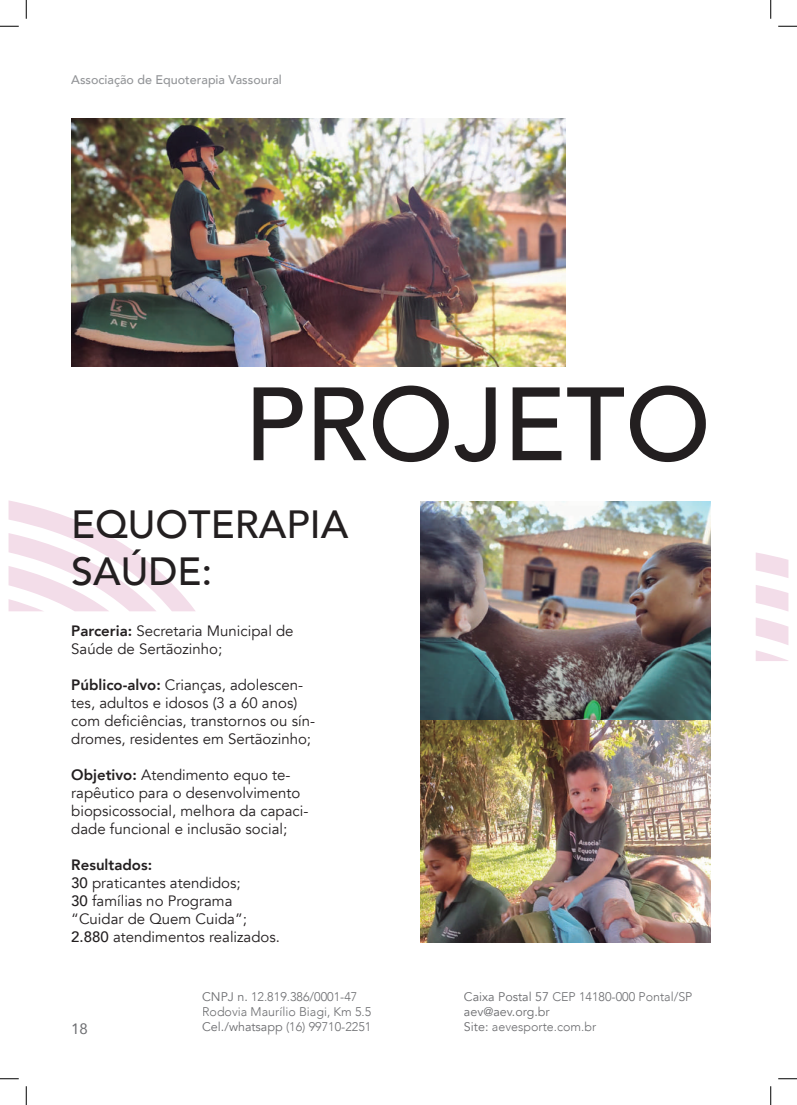
<style>
.page{position:relative;width:797px;height:1105px;background:#fff}
.page>*{position:absolute;margin:0;border:0;box-sizing:border-box;transform-origin:0 0}
.t1{font:500 102.75px "Avenir";color:#231f20}
.t2{font:500 39.25px/47.1px "Avenir";color:#231f20}
.t3{font:15px/18px "Avenir";color:#231f20}
.t4{font:15px "Avenir";color:#6c6d70}
.t5{font:300 12.5px/15px "Avenir";color:#6c6d70}
.t6{font:500 12.5px "Avenir";color:#939598}
.s1{font-weight:800}
.s2{font-weight:500}
.s3{font-weight:400}
</style>
<div class="page">
<img style="left:71px;top:119px;width:494px;height:247px">
<img style="left:420px;top:501px;width:290px;height:441px">
<svg style="left:9px;top:500px;width:186px;height:111px"></svg>
<svg style="left:756px;top:552px;width:32px;height:109px"></svg>
<svg style="left:0;top:25px;width:19px;height:2px"></svg>
<svg style="left:778px;top:25px;width:19px;height:2px"></svg>
<svg style="left:0;top:1078px;width:19px;height:1px"></svg>
<svg style="left:778px;top:1078px;width:19px;height:1px"></svg>
<svg style="left:25px;top:0;width:2px;height:19px"></svg>
<svg style="left:25px;top:1086px;width:2px;height:19px"></svg>
<svg style="left:770px;top:0;width:1px;height:19px"></svg>
<svg style="left:770px;top:1086px;width:1px;height:19px"></svg>
<p class="t6" style="left:71px;top:69px;width:212px">Associação de Equoterapia Vassoural</p>
<h1 class="t1" style="left:244px;top:336px;width:468px">PROJETO</h1>
<h2 class="t2" style="left:71px;top:499px;width:279px">EQUOTERAPIA<br>SAÚDE:</h2>
<p class="t3" style="left:71px;top:622px;width:224px"><span class="s1">Parceria:</span> Secretaria Municipal de<br>Saúde de Sertãozinho;</p>
<p class="t3" style="left:71px;top:676px;width:245px"><span class="s1">Público-alvo:</span> Crianças, adolescen&shy;tes, adultos e idosos (3 a 60 anos) com deficiências, transtornos ou sín&shy;dromes, residentes em Sertãozinho;</p>
<p class="t3" style="left:71px;top:766px;width:238px"><span class="s1">Objetivo:</span> Atendimento equo te&shy;rapêutico para o desenvolvimento biopsicossocial, melhora da capaci&shy;dade funcional e inclusão social;</p>
<p class="t3" style="left:71px;top:856px;width:210px"><span class="s1">Resultados:<br></span><span class="s2">30</span> praticantes atendidos;<br><span class="s2">30</span> famílias no Programa “Cuidar de Quem Cuida”;<br><span class="s2">2.880</span> atendimentos realizados.</p>
<p class="t4" style="left:71px;top:1016px;width:18px">18</p>
<p class="t5" style="left:202px;top:989px;width:171px"><span class="s3">CNPJ n.</span> 12.819.386/0001-47<br>Rodovia Maurílio Biagi, Km 5.5<br><span class="s3">Cel./whatsapp</span> (16) 99710-2251</p>
<p class="t5" style="left:464px;top:989px;width:230px"><span class="s3">Caixa Postal 57</span> CEP 14180-000 Pontal/SP <span class="s3">aev@aev.org.br<br>Site:</span> aevesporte.com.br</p>
</div>
